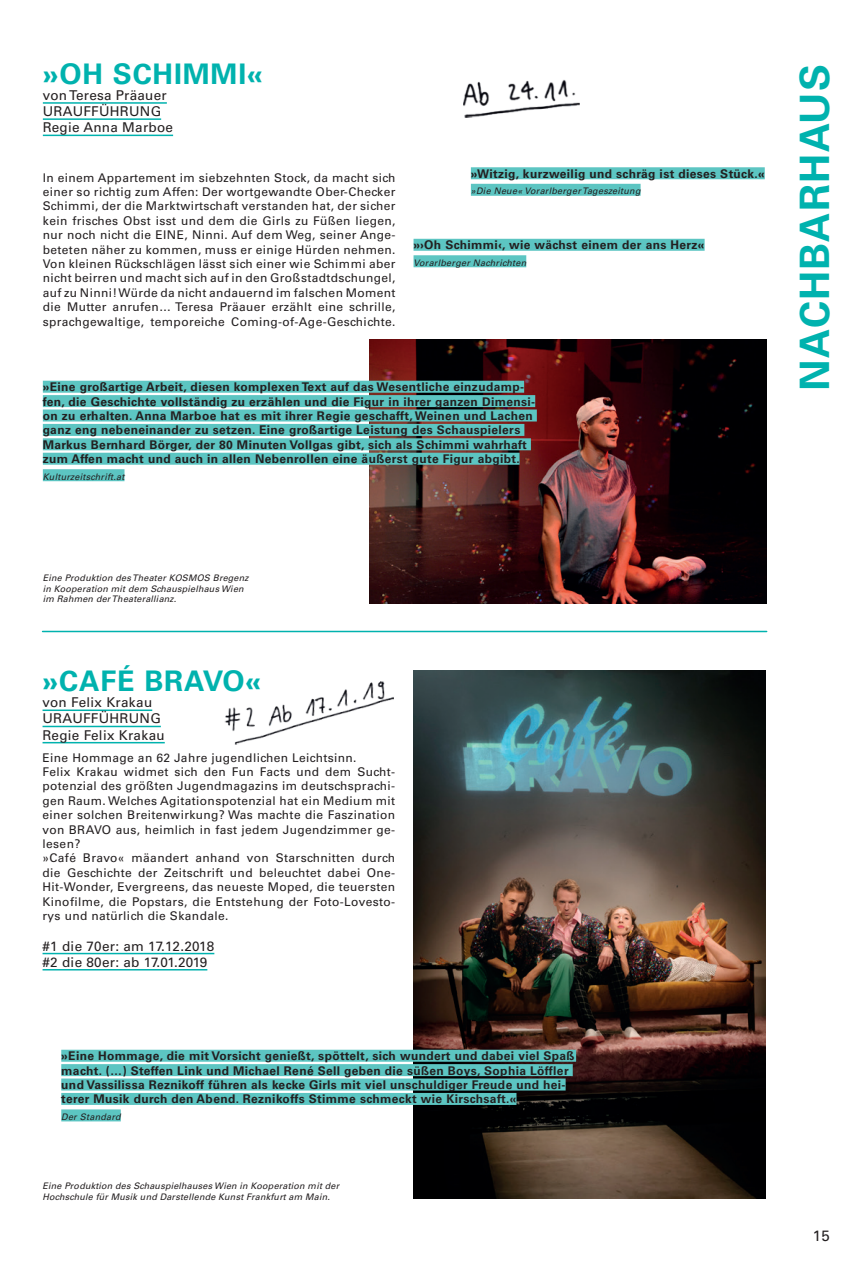
<style>
.page{position:relative;width:851px;height:1263px;background:#fff}
.page>*{position:absolute;margin:0;border:0;box-sizing:border-box;transform-origin:0 0}
.t1{font:700 40.5px "Univers LT Std";letter-spacing:.03em;color:#00b2ae}
.t2{font:700 28.5px "Univers LT Pro 65";letter-spacing:.03em;color:#00b2ae}
.t3{font:15px "Univers LT Std";color:#231f20}
.t4{font:13.5px/16.2px "Univers LT Std";letter-spacing:.02em;color:#231f20}
.t5{font:12px/14.4px "Univers LT Std";letter-spacing:.03em;color:#231f20;text-align:justify}
.t6{font:700 12px/14.4px "Univers LT Std";letter-spacing:.03em;color:#231f20}
.t7{font:italic 9px/10.8px "Univers LT Std";letter-spacing:.02em;color:#231f20}
</style>
<div class="page">
<hr style="left:43px;top:631px;width:723px;height:1px;background:#00b2ae">
<hr style="left:43px;top:709px;width:109px;height:2px;background:#00b2ae">
<hr style="left:43px;top:726px;width:118px;height:1px;background:#00b2ae">
<hr style="left:43px;top:742px;width:122px;height:1px;background:#00b2ae">
<hr style="left:43px;top:102px;width:124px;height:2px;background:#00b2ae">
<hr style="left:43px;top:118px;width:118px;height:2px;background:#00b2ae">
<hr style="left:43px;top:135px;width:130px;height:1px;background:#00b2ae">
<hr style="left:43px;top:953px;width:171px;height:1px;background:#00b2ae">
<hr style="left:43px;top:969px;width:164px;height:1px;background:#00b2ae">
<img style="left:413px;top:670px;width:352px;height:529px">
<img style="left:369px;top:339px;width:397px;height:265px">
<div style="left:61px;top:1050px;width:515px;height:12px;background:#5cc5c2"></div>
<div style="left:61px;top:1064px;width:511px;height:12px;background:#5cc5c2"></div>
<div style="left:61px;top:1078px;width:504px;height:12px;background:#5cc5c2"></div>
<div style="left:61px;top:1093px;width:455px;height:12px;background:#5cc5c2"></div>
<div style="left:61px;top:1109px;width:60px;height:12px;background:#5cc5c2"></div>
<div style="left:471px;top:167px;width:293px;height:12px;background:#5cc5c2"></div>
<div style="left:471px;top:184px;width:169px;height:12px;background:#5cc5c2"></div>
<div style="left:413px;top:239px;width:291px;height:12px;background:#5cc5c2"></div>
<div style="left:413px;top:255px;width:113px;height:12px;background:#5cc5c2"></div>
<div style="left:43px;top:381px;width:481px;height:12px;background:#5cc5c2"></div>
<div style="left:43px;top:395px;width:492px;height:12px;background:#5cc5c2"></div>
<div style="left:43px;top:409px;width:493px;height:12px;background:#5cc5c2"></div>
<div style="left:43px;top:424px;width:481px;height:12px;background:#5cc5c2"></div>
<div style="left:43px;top:438px;width:488px;height:12px;background:#5cc5c2"></div>
<div style="left:43px;top:453px;width:476px;height:12px;background:#5cc5c2"></div>
<div style="left:43px;top:469px;width:81px;height:12px;background:#5cc5c2"></div>
<img style="left:463px;top:80px;width:117px;height:38px">
<img style="left:224px;top:681px;width:170px;height:64px">
<h2 class="t2" style="left:43px;top:54px;width:222px">»OH SCHIMMI«</h2>
<p class="t4" style="left:43px;top:87px;width:132px">von Teresa Präauer<br>URAUFFÜHRUNG<br>Regie Anna Marboe</p>
<p class="t5" style="left:43px;top:170px;width:354px">In einem Appartement im siebzehnten Stock, da macht sich einer so richtig zum Affen: Der wortgewandte Ober-Checker Schimmi, der die Marktwirtschaft verstanden hat, der sicher kein frisches Obst isst und dem die Girls zu Füßen liegen, nur noch nicht die EINE, Ninni. Auf dem Weg, seiner Ange&shy;beteten näher zu kommen, muss er einige Hürden nehmen.<br>Von kleinen Rückschlägen lässt sich einer wie Schimmi aber nicht beirren und macht sich auf in den Großstadtdschungel, auf zu Ninni! Würde da nicht andauernd im falschen Moment die Mutter anrufen… Teresa Präauer erzählt eine schrille, sprachgewaltige, temporeiche Coming-of-Age-Geschichte.</p>
<p class="t6" style="left:471px;top:166px;width:295px">»Witzig, kurzweilig und schräg ist dieses Stück.«</p>
<p class="t7" style="left:471px;top:186px;width:171px">»Die Neue« Vorarlberger Tageszeitung</p>
<p class="t6" style="left:413px;top:238px;width:292px">»›Oh Schimmi‹, wie wächst einem der ans Herz«</p>
<p class="t7" style="left:413px;top:257px;width:114px">Vorarlberger Nachrichten</p>
<p class="t6" style="left:43px;top:380px;width:494px">»Eine großartige Arbeit, diesen komplexen Text auf das Wesentliche einzudamp&shy;fen, die Geschichte vollständig zu erzählen und die Figur in ihrer ganzen Dimensi&shy;on zu erhalten. Anna Marboe hat es mit ihrer Regie geschafft, Weinen und Lachen ganz eng nebeneinander zu setzen. Eine großartige Leistung des Schauspielers Markus Bernhard Börger, der 80 Minuten Vollgas gibt, sich als Schimmi wahrhaft zum Affen macht und auch in allen Nebenrollen eine äußerst gute Figur abgibt.</p>
<p class="t7" style="left:43px;top:471px;width:83px">Kulturzeitschrift.at</p>
<h1 class="t1" style="left:790px;top:391px;width:328px;rotate:-90deg">NACHBARHAUS</h1>
<p class="t7" style="left:43px;top:572px;width:207px">Eine Produktion des Theater KOSMOS Bregenz in Kooperation mit dem Schauspielhaus Wien im Rahmen der Theaterallianz.</p>
<h2 class="t2" style="left:43px;top:661px;width:220px">»CAFÉ BRAVO«</h2>
<p class="t4" style="left:43px;top:694px;width:124px">von Felix Krakau<br>URAUFFÜHRUNG<br>Regie Felix Krakau</p>
<p class="t5" style="left:43px;top:750px;width:354px;text-align:left">Eine Hommage an 62 Jahre jugendlichen Leichtsinn.<br>Felix Krakau widmet sich den Fun Facts und dem Sucht&shy;potenzial des größten Jugendmagazins im deutschsprachi&shy;gen Raum. Welches Agitationspotenzial hat ein Medium mit einer solchen Breitenwirkung? Was machte die Faszination von BRAVO aus, heimlich in fast jedem Jugendzimmer ge&shy;lesen?<br>»Café Bravo« mäandert anhand von Starschnitten durch die Geschichte der Zeitschrift und beleuchtet dabei One-Hit-Wonder, Evergreens, das neueste Moped, die teuersten Kinofilme, die Popstars, die Entstehung der Foto-Lovesto&shy;rys und natürlich die Skandale.</p>
<p class="t4" style="left:43px;top:938px;width:173px">#1 die 70er: am 17.12.2018 #2 die 80er: ab 17.01.2019</p>
<p class="t6" style="left:61px;top:1049px;width:515px">»Eine Hommage, die mit Vorsicht genießt, spöttelt, sich wundert und dabei viel Spaß macht. (…) Steffen Link und Michael René Sell geben die süßen Boys, Sophia Löffler und Vassilissa Reznikoff führen als kecke Girls mit viel unschuldiger Freude und hei&shy;terer Musik durch den Abend. Reznikoffs Stimme schmeckt wie Kirschsaft.«</p>
<p class="t7" style="left:61px;top:1111px;width:61px">Der Standard</p>
<p class="t7" style="left:43px;top:1180px;width:298px">Eine Produktion des Schauspielhauses Wien in Kooperation mit der<br>Hochschule für Musik und Darstellende Kunst Frankfurt am Main.</p>
<p class="t3" style="left:812px;top:1227px;width:18px">15</p>
</div>
